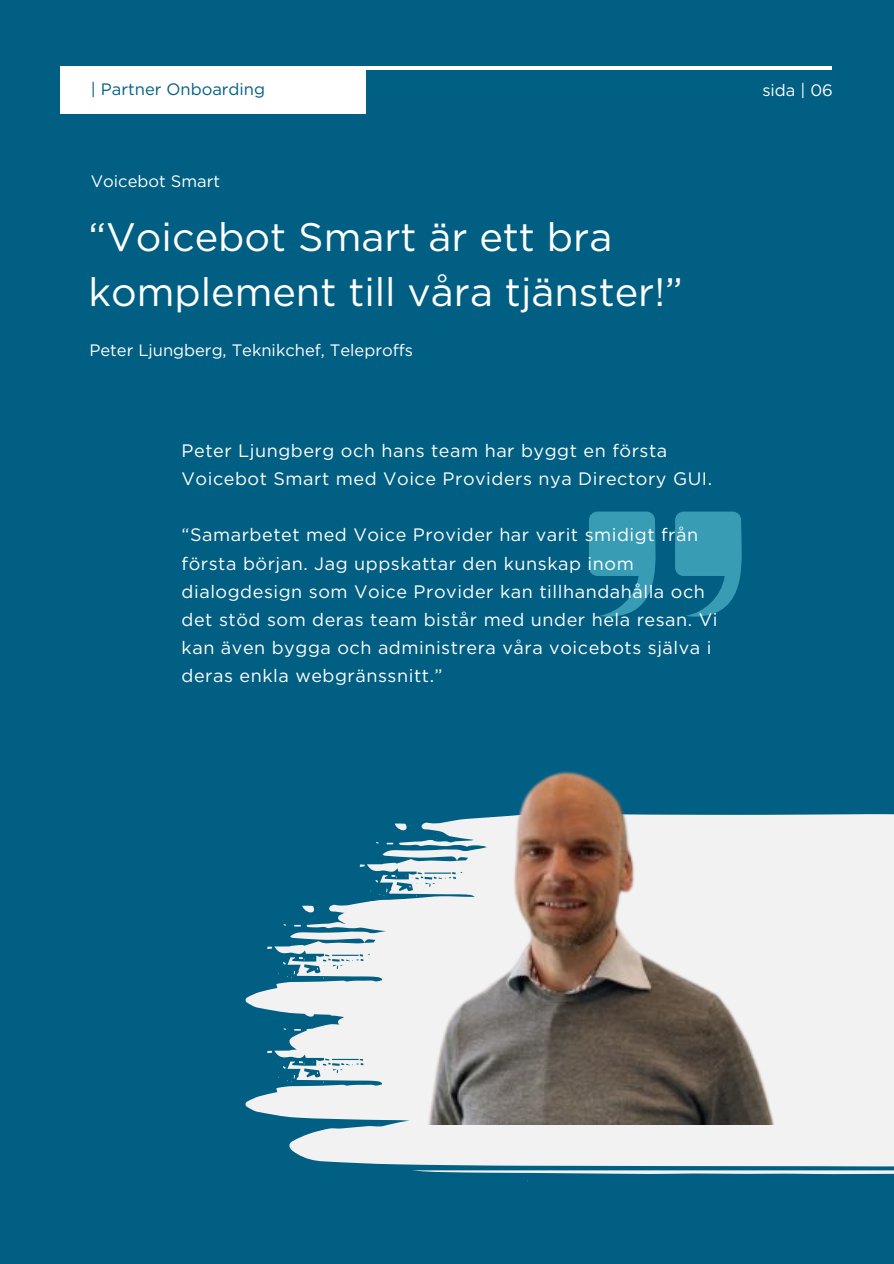
<style>
.page{position:relative;width:894px;height:1264px;background:#fff}
.page>*{position:absolute;margin:0;border:0;box-sizing:border-box;transform-origin:0 0}
.t1{font:39.75px/55.2px "Gotham";color:#fff}
.t2{font:18px/28.2px "Gotham";letter-spacing:.03em;color:#fff}
.t3{font:16.5px "Gotham";color:#fff}
.t4{font:16.5px "Gotham";color:#005f83}
</style>
<div class="page">
<div style="left:0;top:0;width:893px;height:1263px;background:#005f83"></div>
<hr style="left:61px;top:66px;width:770px;height:4px;background:#fff">
<div style="left:61px;top:66px;width:304px;height:47px;background:#fff"></div>
<svg style="left:245px;top:904px;width:648px;height:277px;fill:#f2f2f2"></svg>
<div style="left:793px;top:814px;width:100px;height:285px;background:#f2f2f2"></div>
<img style="left:337px;top:771px;width:456px;height:353px">
<svg style="left:589px;top:511px;width:153px;height:105px"></svg>
<p class="t4" style="left:91px;top:80px;width:176px">| Partner Onboarding</p>
<p class="t3" style="left:762px;top:80px;width:72px">sida | 06</p>
<p class="t3" style="left:91px;top:171px;width:131px">Voicebot Smart</p>
<p class="t1" style="left:88px;top:209px;width:595px">“Voicebot Smart är ett bra komplement till våra tjänster!”</p>
<h1 class="t3" style="left:89px;top:340px;width:325px">Peter Ljungberg, Teknikchef, Teleproffs</h1>
<p class="t2" style="left:181px;top:436px;width:532px">Peter Ljungberg och hans team har byggt en första<br>Voicebot Smart med Voice Providers nya Directory GUI.</p>
<p class="t2" style="left:181px;top:521px;width:537px">“Samarbetet med Voice Provider har varit smidigt från första början. Jag uppskattar den kunskap inom dialogdesign som Voice Provider kan tillhandahålla och det stöd som deras team bistår med under hela resan. Vi kan även bygga och administrera våra voicebots själva i deras enkla webgränssnitt.”</p>
</div>
